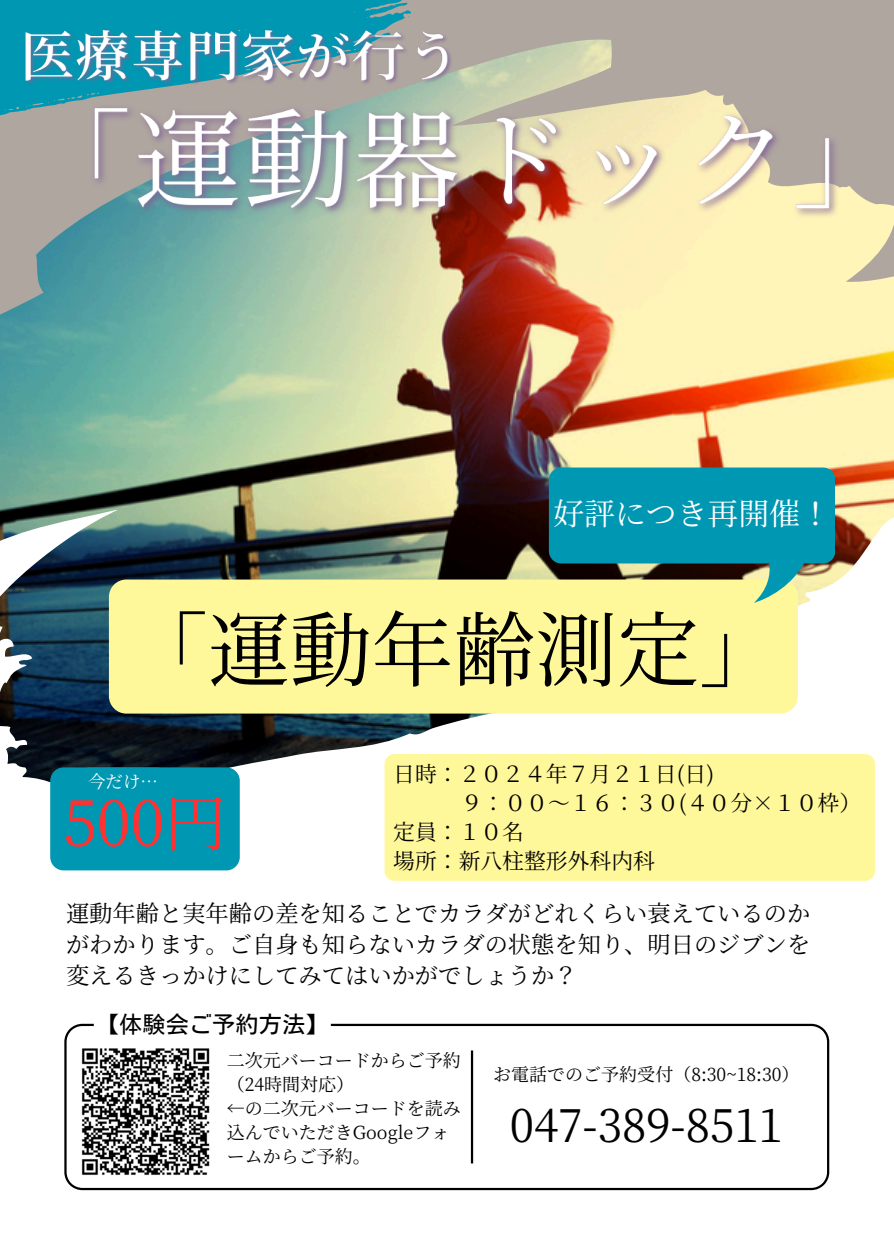
<style>
.page{position:relative;width:894px;height:1258px;background:#fff}
.page>*{position:absolute;margin:0;border:0;box-sizing:border-box;transform-origin:0 0}
.t1{font:81.9px "Source Han Serif JP";color:#000}
.t2{font:62.4px "Source Han Serif JP";color:#ff3131}
.t3{font:45px "Source Han Serif JP";color:#000}
.t4{font:30.9px "Source Han Serif JP";color:#fff}
.t5{font:23.1px/30.9px "Source Han Serif JP";color:#000;text-align:justify}
.t6{font:23.1px "Motoya Cedar Std W3";color:#000}
.t7{font:21.9px "Source Han Serif JP";color:#000}
.t8{font:18px/24px "Source Han Serif JP";color:#000}
.t9{font:17.4px "Source Han Serif JP";color:#fff}
</style>
<div class="page">
<div style="left:0;top:0;width:893px;height:510px;background:#afa6a0"></div>
<div style="left:0;top:0;width:411px;height:39px;background:#0097b2"></div>
<img style="left:0;top:39px;width:893px;height:762px">
<svg style="left:64px;top:1024px;width:765px;height:166px"></svg>
<hr style="left:471px;top:1050px;width:2px;height:113px;background:#000">
<div style="left:109px;top:579px;width:688px;height:134px;background:#fff89a;border-radius:17px"></div>
<svg style="left:548px;top:467px;width:286px;height:135px;background:#329da0"></svg>
<img style="left:81px;top:1046px;width:131px;height:130px">
<div style="left:50px;top:767px;width:190px;height:103px;background:#0097b2;border-radius:13px"></div>
<div style="left:94px;top:1012px;width:237px;height:26px;background:#fff;border-radius:6px"></div>
<div style="left:384px;top:754px;width:490px;height:127px;background:#fff89a"></div>
<img style="left:20px;top:12px;width:441px;height:82px">
<img style="left:23px;top:76px;width:870px;height:155px">
<svg style="left:84px;top:767px;width:78px;height:1px"></svg>
<p class="t4" style="left:553px;top:489px;width:279px">好評につき再開催！</p>
<p class="t1" style="left:126px;top:586px;width:656px">「運動年齢測定」</p>
<h3 class="t7" style="left:393px;top:757px;width:322px">日時：２０２４年７月２１日(日)</h3>
<p class="t7" style="left:460px;top:786px;width:402px">９：００～１６：３０(４０分×１０枠）</p>
<p class="t7" style="left:393px;top:815px;width:132px">定員：１０名</p>
<p class="t7" style="left:393px;top:844px;width:263px">場所：新八柱整形外科内科</p>
<p class="t5" style="left:66px;top:897px;width:745px">運動年齢と実年齢の差を知ることでカラダがどれくらい衰えているのかがわかります。ご自身も知らないカラダの状態を知り、明日のジブンを変えるきっかけにしてみてはいかがでしょうか？</p>
<p class="t9" style="left:88px;top:768px;width:71px">今だけ…</p>
<p class="t2" style="left:63px;top:774px;width:165px">500円</p>
<p class="t6" style="left:96px;top:1012px;width:234px">【体験会ご予約方法】</p>
<p class="t8" style="left:227px;top:1047px;width:236px">二次元バーコードからご予約（24時間対応）</p>
<p class="t8" style="left:227px;top:1095px;width:236px">←の二次元バーコードを読み込んでいただきGoogleフォームからご予約。</p>
<h2 class="t8" style="left:493px;top:1061px;width:308px">お電話でのご予約受付（8:30~18:30）</h2>
<h6 class="t3" style="left:509px;top:1090px;width:274px">047-389-8511</h6>
</div>
